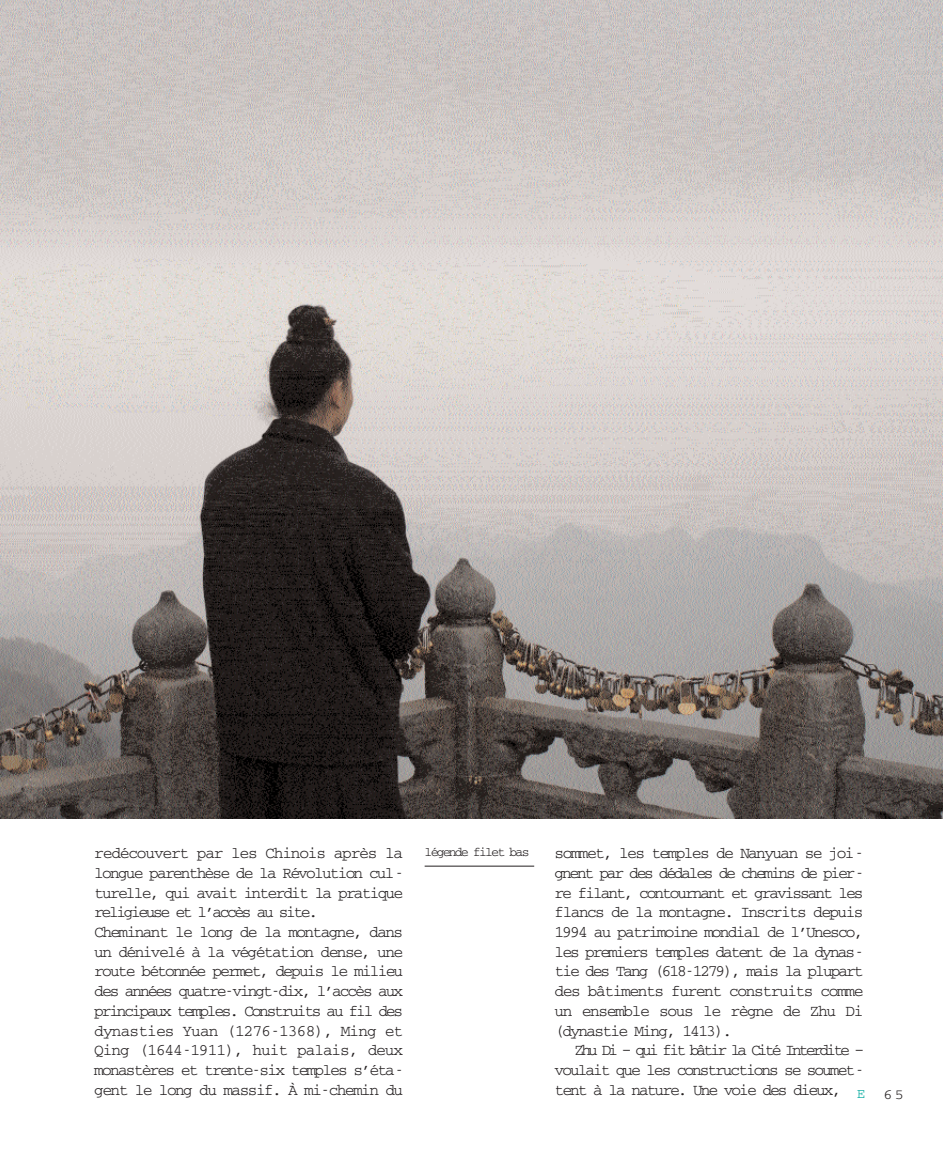
<style>
.page{position:relative;width:943px;height:1156px;background:#fff}
.page>*{position:absolute;margin:0;border:0;box-sizing:border-box;transform-origin:0 0}
.t1{font:16.1px/19.8px "Courier";letter-spacing:-.11em;color:#231f20;text-align:justify}
.t2{font:14px "Courier";color:#231f20;scale:1.1 1}
.t3{font:13.12px "Courier";letter-spacing:-.14em;color:#231f20}
</style>
<div class="page">
<img style="left:0;top:0;width:943px;height:819px">
<hr style="left:424px;top:866px;width:110px;height:1px;background:#231f20">
<p class="t3" style="left:424px;top:847px;width:106px">légende filet bas</p>
<p class="t1" style="left:94px;top:844px;width:311px;text-align:left">redécouvert par les Chinois après la longue parenthèse de la Révolution cul&shy;turelle, qui avait interdit la pratique religieuse et l’accès au site.<br>Cheminant le long de la montagne, dans un dénivelé à la végétation dense, une route bétonnée permet, depuis le milieu des années quatre-vingt-dix, l’accès aux principaux temples. Construits au fil des dynasties Yuan (1276-1368), Ming et Qing (1644-1911), huit palais, deux monastères et trente-six temples s’éta&shy;gent le long du massif. À mi-chemin du</p>
<p class="t1" style="left:554px;top:844px;width:311px">sommet, les temples de Nanyuan se joi&shy;gnent par des dédales de chemins de pier&shy;re filant, contournant et gravissant les flancs de la montagne. Inscrits depuis 1994 au patrimoine mondial de l’Unesco, les premiers temples datent de la dynas&shy;tie des Tang (618-1279), mais la plupart des bâtiments furent construits comme un ensemble sous le règne de Zhu Di (dynastie Ming, 1413).</p>
<p class="t1" style="left:554px;top:1041px;width:312px;text-indent:20px">Zhu Di – qui fit bâtir la Cité Interdite – voulait que les constructions se soumet&shy;tent à la nature. Une voie des dieux, <sub>E</sub></p>
<p class="t2" style="left:883px;top:1090px;width:20px">65</p>
</div>
